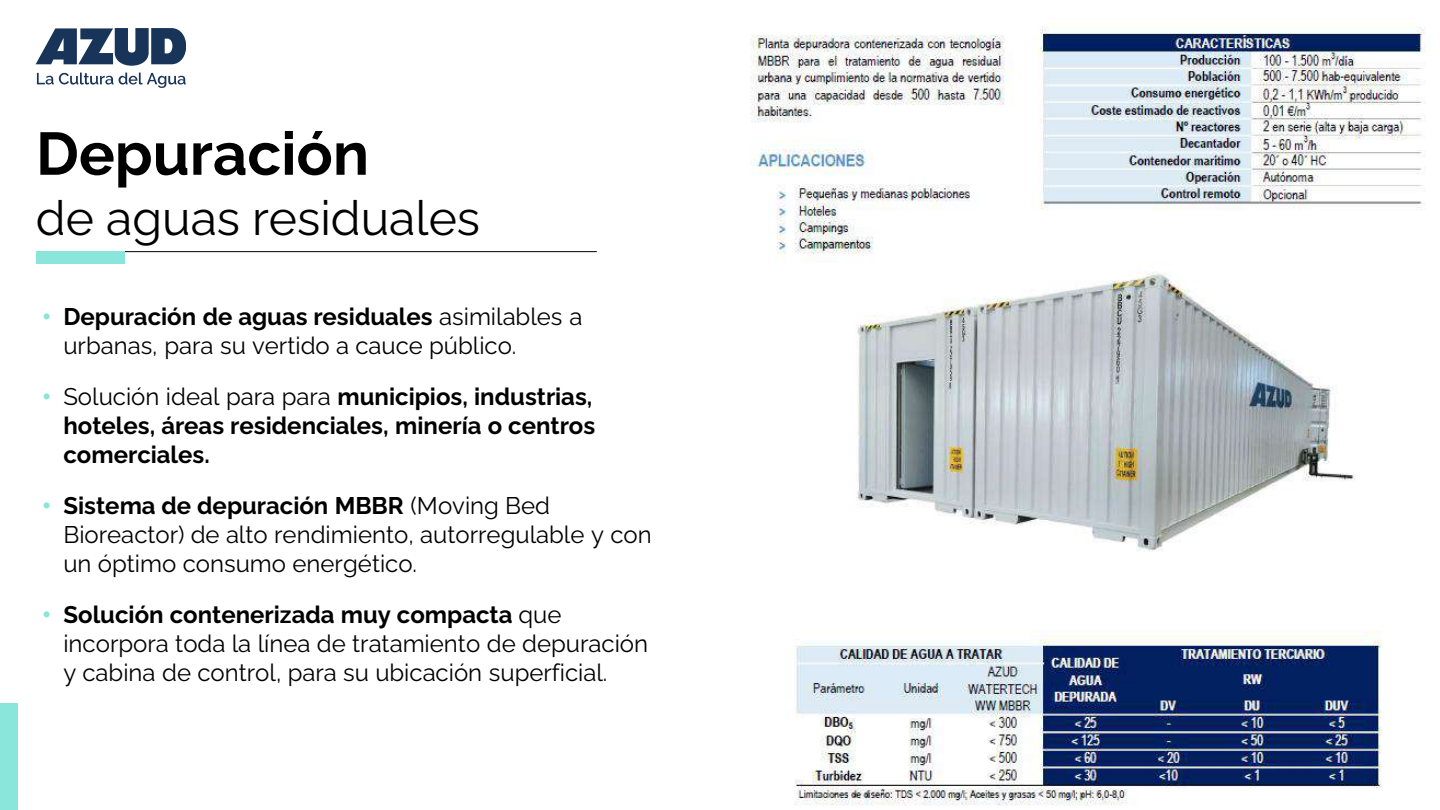
<style>
.page{position:relative;width:1440px;height:810px;background:#fff}
.page>*{position:absolute;margin:0;border:0;box-sizing:border-box;transform-origin:0 0}
.t1{font:700 60px "Raleway";color:#000}
.t2{font:48px "Raleway";color:#000}
.t3{font:24px/28.8px "Raleway";color:#000}
.t4{font:700 24px/28.8px "Raleway";color:#000;text-align:justify}
.s1{font-family:"Arial";color:#8ae5d9}
.s2{font-weight:700}
.s3{font-family:"Arial";font-weight:400;color:#8ae5d9}
.s4{font-weight:400}
</style>
<div class="page">
<div style="left:0;top:704px;width:18px;height:106px;background:#8ae5da"></div>
<svg style="left:36px;top:28px;width:150px;height:60px"></svg>
<hr style="left:36px;top:251px;width:561px;height:1px;background:#000">
<div style="left:36px;top:251px;width:89px;height:13px;background:#8ae5da"></div>
<img style="left:750px;top:26px;width:676px;height:780px">
<h1 class="t1" style="left:36px;top:107px;width:335px">Depuración</h1>
<h2 class="t2" style="left:36px;top:181px;width:446px">de aguas residuales</h2>
<p class="t3" style="left:63px;top:300px;width:521px;text-indent:-21px"><span class="s1">•</span> <span class="s2">Depuración de aguas residuales</span> asimilables a urbanas, para su vertido a cauce público.</p>
<p class="t4" style="left:63px;top:380px;width:533px;text-indent:-21px"><span class="s3">•</span> <span class="s4">Solución ideal para para</span> municipios, industrias, hoteles, áreas residenciales, minería o centros comerciales.</p>
<p class="t3" style="left:63px;top:489px;width:590px;text-indent:-21px"><span class="s1">•</span> <span class="s2">Sistema de depuración MBBR</span> (Moving Bed<br>Bioreactor) de alto rendimiento, autorregulable y con un óptimo consumo energético.</p>
<p class="t3" style="left:63px;top:598px;width:586px;text-indent:-21px"><span class="s1">•</span> <span class="s2">Solución contenerizada muy compacta</span> que incorpora toda la línea de tratamiento de depuración y cabina de control, para su ubicación superficial.</p>
</div>
